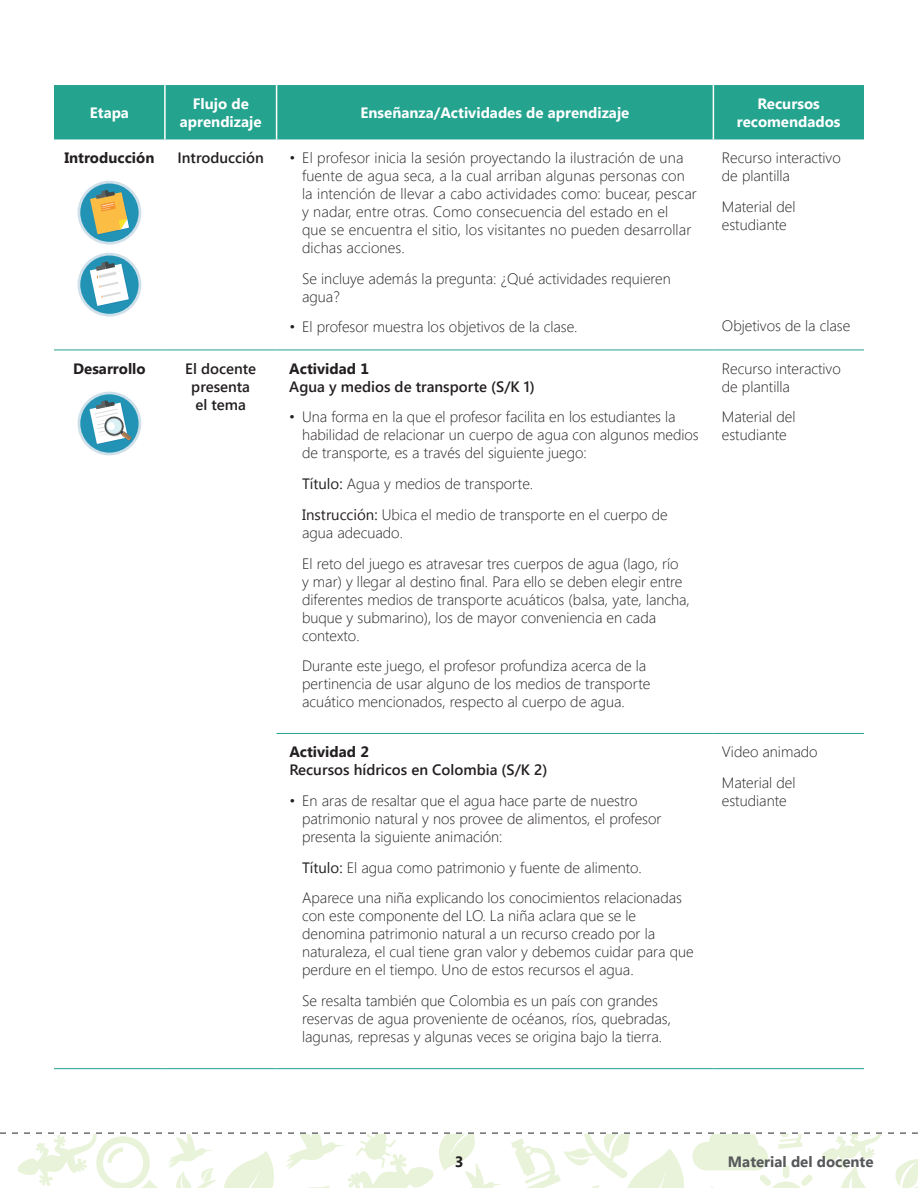
<style>
.page{position:relative;width:918px;height:1188px;background:#fff}
.page>*{position:absolute;margin:0;border:0;box-sizing:border-box;transform-origin:0 0}
.t1{font:300 15px/18px "Segoe UI";color:#231f20}
.t2{font:600 15px/18px "Segoe UI";color:#231f20;text-align:center}
.t3{font:700 15px/18px "Segoe UI";color:#fff;text-align:center}
.t4{font:700 15px "Segoe UI";color:#231f20}
.t5{font:700 15px "Segoe UI";color:#57585a}
.s1{font-weight:400}
</style>
<div class="page">
<svg style="left:0;top:1132px;width:918px;height:56px"></svg>
<div style="left:54px;top:85px;width:810px;height:54px;background:#24a38f"></div>
<hr style="left:54px;top:350px;width:111px;height:1px;background:#24a38f">
<hr style="left:165px;top:350px;width:112px;height:1px;background:#24a38f">
<hr style="left:277px;top:350px;width:436px;height:1px;background:#24a38f">
<hr style="left:713px;top:350px;width:151px;height:1px;background:#24a38f">
<hr style="left:277px;top:733px;width:436px;height:1px;background:#24a38f">
<hr style="left:713px;top:733px;width:151px;height:1px;background:#24a38f">
<hr style="left:164px;top:85px;width:2px;height:54px;background:#fff">
<hr style="left:276px;top:85px;width:1px;height:54px;background:#fff">
<hr style="left:713px;top:85px;width:1px;height:54px;background:#fff">
<hr style="left:54px;top:1068px;width:111px;height:1px;background:#24a38f">
<hr style="left:165px;top:1068px;width:112px;height:1px;background:#24a38f">
<hr style="left:277px;top:1068px;width:436px;height:1px;background:#24a38f">
<hr style="left:713px;top:1068px;width:151px;height:1px;background:#24a38f">
<svg style="left:78px;top:181px;width:63px;height:64px"></svg>
<div style="left:80px;top:184px;width:59px;height:58px;background:#2293b4;border-radius:50%"></div>
<svg style="left:90px;top:190px;width:40px;height:45px"></svg>
<svg style="left:78px;top:253px;width:63px;height:64px"></svg>
<div style="left:80px;top:256px;width:59px;height:58px;background:#2293b4;border-radius:50%"></div>
<svg style="left:90px;top:261px;width:40px;height:46px"></svg>
<div style="left:78px;top:392px;width:63px;height:63px;background:#cfe0ea;border-radius:50%"></div>
<div style="left:80px;top:394px;width:59px;height:59px;background:#2293b4;border-radius:50%"></div>
<svg style="left:90px;top:400px;width:42px;height:45px"></svg>
<p class="t3" style="left:90px;top:103px;width:41px">Etapa</p>
<p class="t3" style="left:180px;top:94px;width:83px">Flujo de aprendizaje</p>
<p class="t3" style="left:361px;top:103px;width:270px">Enseñanza/Actividades de aprendizaje</p>
<p class="t3" style="left:737px;top:94px;width:105px">Recursos recomendados</p>
<p class="t4" style="left:64px;top:147px;width:92px">Introducción</p>
<p class="t2" style="left:178px;top:148px;width:88px">Introducción</p>
<p class="t1" style="left:302px;top:148px;width:396px;text-indent:-13px">• El profesor inicia la sesión proyectando la ilustración de una fuente de agua seca, a la cual arriban algunas personas con la intención de llevar a cabo actividades como: bucear, pescar y nadar, entre otras. Como consecuencia del estado en el<br>que se encuentra el sitio, los visitantes no pueden desarrollar dichas acciones.</p>
<p class="t1" style="left:302px;top:269px;width:370px">Se incluye además la pregunta: ¿Qué actividades requieren agua?</p>
<p class="t1" style="left:289px;top:317px;width:290px">• El profesor muestra los objetivos de la clase.</p>
<p class="t1" style="left:722px;top:148px;width:120px">Recurso interactivo de plantilla</p>
<p class="t1" style="left:722px;top:197px;width:75px">Material del estudiante</p>
<p class="t1" style="left:722px;top:316px;width:130px">Objetivos de la clase</p>
<p class="t4" style="left:73px;top:358px;width:74px">Desarrollo</p>
<p class="t2" style="left:185px;top:359px;width:72px">El docente presenta el tema</p>
<p class="t4" style="left:289px;top:358px;width:81px">Actividad 1</p>
<p class="t2" style="left:289px;top:377px;width:247px">Agua y medios de transporte (S/K 1)</p>
<p class="t1" style="left:302px;top:407px;width:398px;text-indent:-13px">• Una forma en la que el profesor facilita en los estudiantes la habilidad de relacionar un cuerpo de agua con algunos medios de transporte, es a través del siguiente juego:</p>
<p class="t1" style="left:302px;top:468px;width:367px;line-height:30.8px"><span class="s1">Título:</span> Agua y medios de transporte.<br><span class="s1">Instrucción:</span> Ubica el medio de transporte en el cuerpo de</p>
<p class="t1" style="left:302px;top:516px;width:378px;line-height:30.8px">agua adecuado.<br>El reto del juego es atravesar tres cuerpos de agua (lago, río</p>
<p class="t1" style="left:302px;top:572px;width:389px">y mar) y llegar al destino final. Para ello se deben elegir entre diferentes medios de transporte acuáticos (balsa, yate, lancha, buque y submarino), los de mayor conveniencia en cada contexto.</p>
<p class="t1" style="left:302px;top:656px;width:350px">Durante este juego, el profesor profundiza acerca de la pertinencia de usar alguno de los medios de transporte acuático mencionados, respecto al cuerpo de agua.</p>
<p class="t4" style="left:289px;top:741px;width:81px">Actividad 2</p>
<p class="t2" style="left:289px;top:761px;width:260px">Recursos hídricos en Colombia (S/K 2)</p>
<p class="t1" style="left:302px;top:791px;width:361px;text-indent:-13px">• En aras de resaltar que el agua hace parte de nuestro patrimonio natural y nos provee de alimentos, el profesor presenta la siguiente animación:</p>
<p class="t1" style="left:302px;top:851px;width:381px;line-height:30.8px"><span class="s1">Título:</span> El agua como patrimonio y fuente de alimento.<br>Aparece una niña explicando los conocimientos relacionadas</p>
<p class="t1" style="left:302px;top:906px;width:393px">con este componente del LO. La niña aclara que se le denomina patrimonio natural a un recurso creado por la naturaleza, el cual tiene gran valor y debemos cuidar para que perdure en el tiempo. Uno de estos recursos el agua.</p>
<p class="t1" style="left:302px;top:991px;width:371px">Se resalta también que Colombia es un país con grandes reservas de agua proveniente de océanos, ríos, quebradas, lagunas, represas y algunas veces se origina bajo la tierra.</p>
<p class="t1" style="left:722px;top:359px;width:120px">Recurso interactivo de plantilla</p>
<p class="t1" style="left:722px;top:407px;width:75px">Material del estudiante</p>
<p class="t1" style="left:722px;top:736px;width:97px;line-height:30.8px">Video animado<br>Material del</p>
<p class="t1" style="left:722px;top:791px;width:66px">estudiante</p>
<p class="t4" style="left:455px;top:1151px;width:10px">3</p>
<p class="t5" style="left:728px;top:1151px;width:147px">Material del docente</p>
</div>
